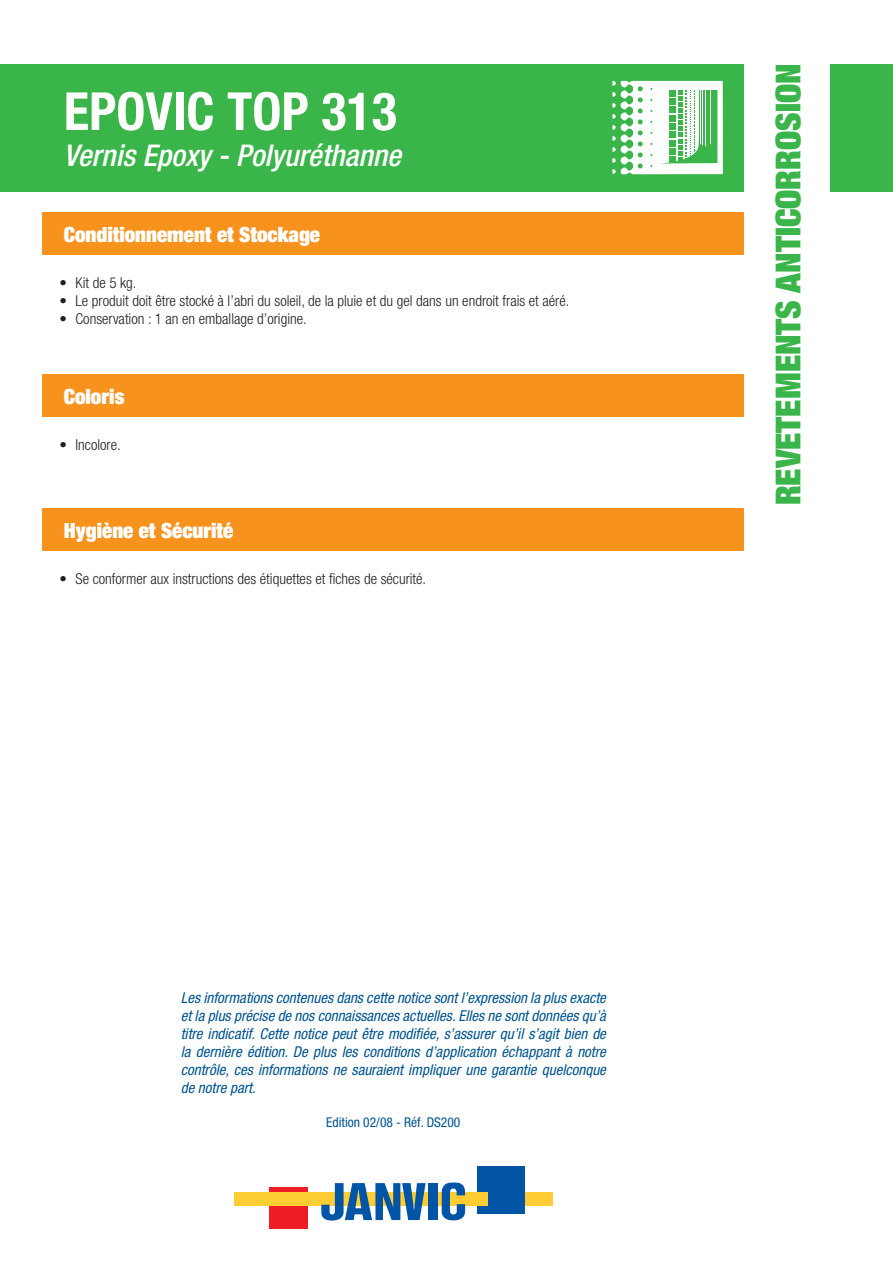
<style>
.page{position:relative;width:893px;height:1263px;background:#fff}
.page>*{position:absolute;margin:0;border:0;box-sizing:border-box;transform-origin:0 0}
.t1{font:700 condensed 52.5px "Helvetica Neue";color:#fff}
.t2{font:900 expanded 34.5px "Helvetica Neue";color:#3ab54a}
.t3{font:italic 500 condensed 30px "Helvetica Neue";color:#fff}
.t4{font:900 expanded 21px "Helvetica Neue";color:#fff}
.t5{font:italic condensed 15px/18px "Helvetica Neue";color:#00548e;text-align:justify}
.t6{font:300 condensed 15px "Helvetica Neue";color:#231f20}
.t7{font:condensed 13.5px "Helvetica Neue";color:#00548e}
</style>
<div class="page">
<div style="left:43px;top:213px;width:701px;height:42px;background:#f7931d"></div>
<div style="left:43px;top:374px;width:701px;height:43px;background:#f7931d"></div>
<div style="left:43px;top:509px;width:701px;height:42px;background:#f7931d"></div>
<div style="left:519px;top:1192px;width:34px;height:14px;background:#fecd33"></div>
<div style="left:478px;top:1167px;width:47px;height:47px;background:#0154a6"></div>
<div style="left:269px;top:1187px;width:39px;height:42px;background:#ee1d23"></div>
<div style="left:234px;top:1192px;width:253px;height:14px;background:#fecd33"></div>
<svg style="left:321px;top:1183px;width:105px;height:37px"></svg>
<div style="left:428px;top:1183px;width:9px;height:37px;background:#0154a6"></div>
<svg style="left:441px;top:1182px;width:25px;height:38px"></svg>
<div style="left:0;top:64px;width:893px;height:127px;background:#3ab54a"></div>
<div style="left:744px;top:44px;width:85px;height:466px;background:#fff"></div>
<svg style="left:612px;top:80px;width:111px;height:95px"></svg>
<h1 class="t1" style="left:64px;top:92px;width:335px">EPOVIC TOP 313</h1>
<h3 class="t3" style="left:64px;top:145px;width:339px">Vernis Epoxy - Polyuréthanne</h3>
<h3 class="t4" style="left:64px;top:227px;width:258px">Conditionnement et Stockage</h3>
<p class="t6" style="left:60px;top:278px;width:78px">• Kit de 5 kg.</p>
<p class="t6" style="left:60px;top:296px;width:511px">• Le produit doit être stocké à l’abri du soleil, de la pluie et du gel dans un endroit frais et aéré.</p>
<p class="t6" style="left:60px;top:314px;width:249px">• Conservation : 1 an en emballage d’origine.</p>
<h3 class="t4" style="left:64px;top:389px;width:62px">Coloris</h3>
<p class="t6" style="left:60px;top:439px;width:63px">• Incolore.</p>
<h3 class="t4" style="left:64px;top:523px;width:171px">Hygiène et Sécurité</h3>
<p class="t6" style="left:60px;top:574px;width:368px">• Se conformer aux instructions des étiquettes et fiches de sécurité.</p>
<p class="t5" style="left:181px;top:990px;width:427px">Les informations contenues dans cette notice sont l’expression la plus exacte et la plus précise de nos connaissances actuelles. Elles ne sont données qu’à titre indicatif. Cette notice peut être modifiée, s’assurer qu’il s’agit bien de la dernière édition. De plus les conditions d’application échappant à notre contrôle, ces informations ne sauraient impliquer une garantie quelconque de notre part.</p>
<p class="t7" style="left:326px;top:1117px;width:136px">Edition 02/08 - Réf. DS200</p>
<h2 class="t2" style="left:776px;top:505px;width:443px;rotate:-90deg">REVETEMENTS ANTICORROSION</h2>
</div>
